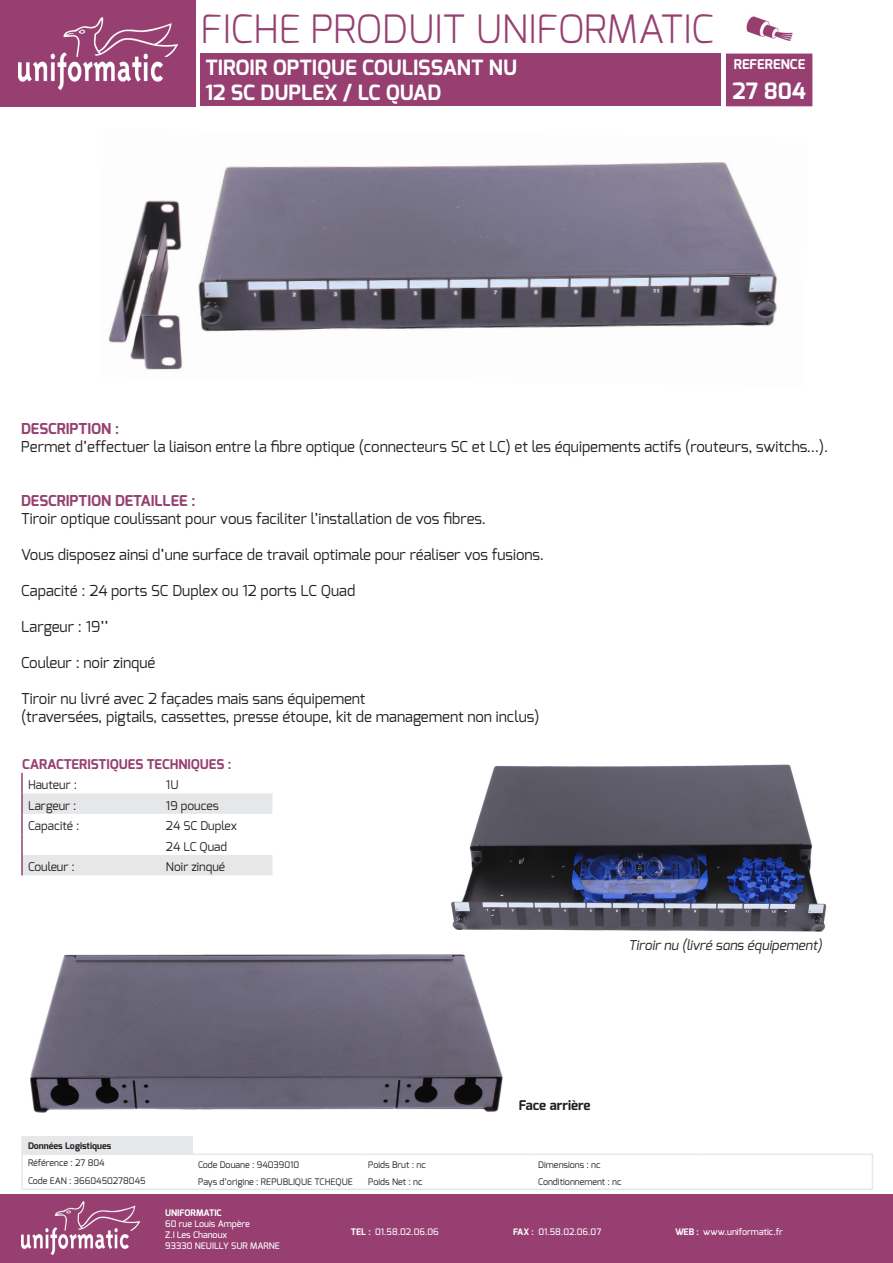
<style>
.page{position:relative;width:893px;height:1263px;background:#fff}
.page>*{position:absolute;margin:0;border:0;box-sizing:border-box;transform-origin:0 0}
.t1{font:300 39px "Exo";color:#963f70}
.t2{font:700 22.5px "Exo";color:#fff}
.t3{font:700 21px "Exo";color:#fff}
.t4{font:15px "Exo";color:#231f20}
.t5{font:700 15px "Exo";color:#963f70}
.t6{font:italic 13.5px "Exo";color:#231f20}
.t7{font:700 13.5px "Exo";color:#963f70}
.t8{font:700 13.5px "Exo";color:#231f20}
.t9{font:700 13.5px "Exo";color:#fff}
.t10{font:12px "Exo";color:#231f20}
.t11{font:9px "Exo";color:#231f20}
.t12{font:500 9px "Exo";color:#fff}
.t13{font:700 9px "Exo";color:#231f20}
.t14{font:700 9px "Exo";color:#fff}
.s1{font-weight:700}
</style>
<div class="page">
<div style="left:0;top:1195px;width:893px;height:68px;background:#963f70"></div>
<div style="left:200px;top:54px;width:521px;height:52px;background:#963f70"></div>
<img style="left:21px;top:1201px;width:118px;height:53px">
<svg style="left:23px;top:793px;width:249px;height:82px"></svg>
<hr style="left:21px;top:773px;width:2px;height:20px;background:#963f70">
<hr style="left:21px;top:793px;width:2px;height:21px;background:#963f70">
<hr style="left:21px;top:814px;width:2px;height:20px;background:#963f70">
<hr style="left:21px;top:834px;width:2px;height:21px;background:#963f70">
<hr style="left:21px;top:855px;width:2px;height:20px;background:#963f70">
<div style="left:0;top:0;width:196px;height:106px;background:#963f70"></div>
<img style="left:18px;top:17px;width:160px;height:73px">
<hr style="left:21px;top:1188px;width:171px;height:2px;background:#e6e7e9">
<hr style="left:192px;top:1188px;width:170px;height:2px;background:#e6e7e9">
<hr style="left:362px;top:1188px;width:170px;height:2px;background:#e6e7e9">
<hr style="left:532px;top:1188px;width:170px;height:2px;background:#e6e7e9">
<hr style="left:702px;top:1188px;width:171px;height:2px;background:#e6e7e9">
<hr style="left:21px;top:1136px;width:172px;height:1px;background:#e6e7e9">
<svg style="left:21px;top:1137px;width:852px;height:52px"></svg>
<hr style="left:21px;top:1153px;width:171px;height:2px;background:#e6e7e9">
<div style="left:726px;top:54px;width:86px;height:52px;background:#963f70"></div>
<img style="left:746px;top:16px;width:47px;height:25px">
<img style="left:108px;top:162px;width:669px;height:208px">
<img style="left:451px;top:764px;width:376px;height:168px">
<img style="left:30px;top:954px;width:473px;height:159px">
<p class="t1" style="left:200px;top:3px;width:515px">FICHE PRODUIT UNIFORMATIC</p>
<p class="t3" style="left:206px;top:54px;width:313px">TIROIR OPTIQUE COULISSANT NU</p>
<p class="t3" style="left:206px;top:79px;width:237px">12 SC DUPLEX / LC QUAD</p>
<p class="t9" style="left:734px;top:56px;width:73px">REFERENCE</p>
<p class="t2" style="left:732px;top:77px;width:75px">27 804</p>
<p class="t5" style="left:21px;top:419px;width:99px">DESCRIPTION :</p>
<p class="t4" style="left:21px;top:437px;width:808px">Permet d’effectuer la liaison entre la fibre optique (connecteurs SC et LC) et les équipements actifs (routeurs, switchs…).</p>
<p class="t5" style="left:21px;top:491px;width:176px">DESCRIPTION DETAILLEE :</p>
<p class="t4" style="left:21px;top:509px;width:466px">Tiroir optique coulissant pour vous faciliter l’installation de vos fibres.</p>
<p class="t4" style="left:21px;top:545px;width:524px">Vous disposez ainsi d’une surface de travail optimale pour réaliser vos fusions.</p>
<p class="t4" style="left:21px;top:581px;width:336px">Capacité : 24 ports SC Duplex ou 12 ports LC Quad</p>
<p class="t4" style="left:21px;top:617px;width:89px">Largeur : 19’’</p>
<p class="t4" style="left:21px;top:653px;width:136px">Couleur : noir zinqué</p>
<p class="t4" style="left:21px;top:689px;width:346px">Tiroir nu livré avec 2 façades mais sans équipement</p>
<p class="t4" style="left:21px;top:707px;width:520px">(traversées, pigtails, cassettes, presse étoupe, kit de management non inclus)</p>
<p class="t7" style="left:22px;top:755px;width:211px">CARACTERISTIQUES TECHNIQUES :</p>
<p class="t10" style="left:28px;top:777px;width:51px">Hauteur :</p>
<p class="t10" style="left:166px;top:777px;width:14px">1U</p>
<p class="t10" style="left:28px;top:797px;width:50px">Largeur :</p>
<p class="t10" style="left:166px;top:797px;width:54px">19 pouces</p>
<p class="t10" style="left:28px;top:818px;width:53px">Capacité :</p>
<p class="t10" style="left:166px;top:818px;width:72px">24 SC Duplex</p>
<p class="t10" style="left:166px;top:839px;width:63px">24 LC Quad</p>
<p class="t10" style="left:28px;top:859px;width:48px">Couleur :</p>
<p class="t10" style="left:166px;top:859px;width:61px">Noir zinqué</p>
<p class="t6" style="left:628px;top:936px;width:195px">Tiroir nu (livré sans équipement)</p>
<p class="t8" style="left:519px;top:1096px;width:73px">Face arrière</p>
<p class="t13" style="left:28px;top:1140px;width:85px">Données Logistiques</p>
<p class="t11" style="left:28px;top:1157px;width:78px">Référence : 27 804</p>
<p class="t11" style="left:198px;top:1158px;width:103px">Code Douane : 94039010</p>
<p class="t11" style="left:368px;top:1158px;width:59px">Poids Brut : nc</p>
<p class="t11" style="left:538px;top:1158px;width:64px">Dimensions : nc</p>
<p class="t11" style="left:28px;top:1175px;width:119px">Code EAN : 3660450278045</p>
<p class="t11" style="left:198px;top:1176px;width:156px">Pays d’origine : REPUBLIQUE TCHEQUE</p>
<p class="t11" style="left:368px;top:1176px;width:56px">Poids Net : nc</p>
<p class="t11" style="left:538px;top:1176px;width:85px">Conditionnement : nc</p>
<p class="t14" style="left:165px;top:1207px;width:58px">UNIFORMATIC</p>
<p class="t12" style="left:165px;top:1218px;width:86px">60 rue Louis Ampère</p>
<p class="t12" style="left:165px;top:1229px;width:64px">Z.I Les Chanoux</p>
<p class="t12" style="left:165px;top:1239px;width:116px">93330 NEUILLY SUR MARNE</p>
<p class="t12" style="left:351px;top:1225px;width:89px"><span class="s1">TEL :</span> 01.58.02.06.06</p>
<p class="t12" style="left:513px;top:1225px;width:90px"><span class="s1">FAX :</span> 01.58.02.06.07</p>
<p class="t12" style="left:675px;top:1225px;width:109px"><span class="s1">WEB :</span> www.uniformatic.fr</p>
</div>
